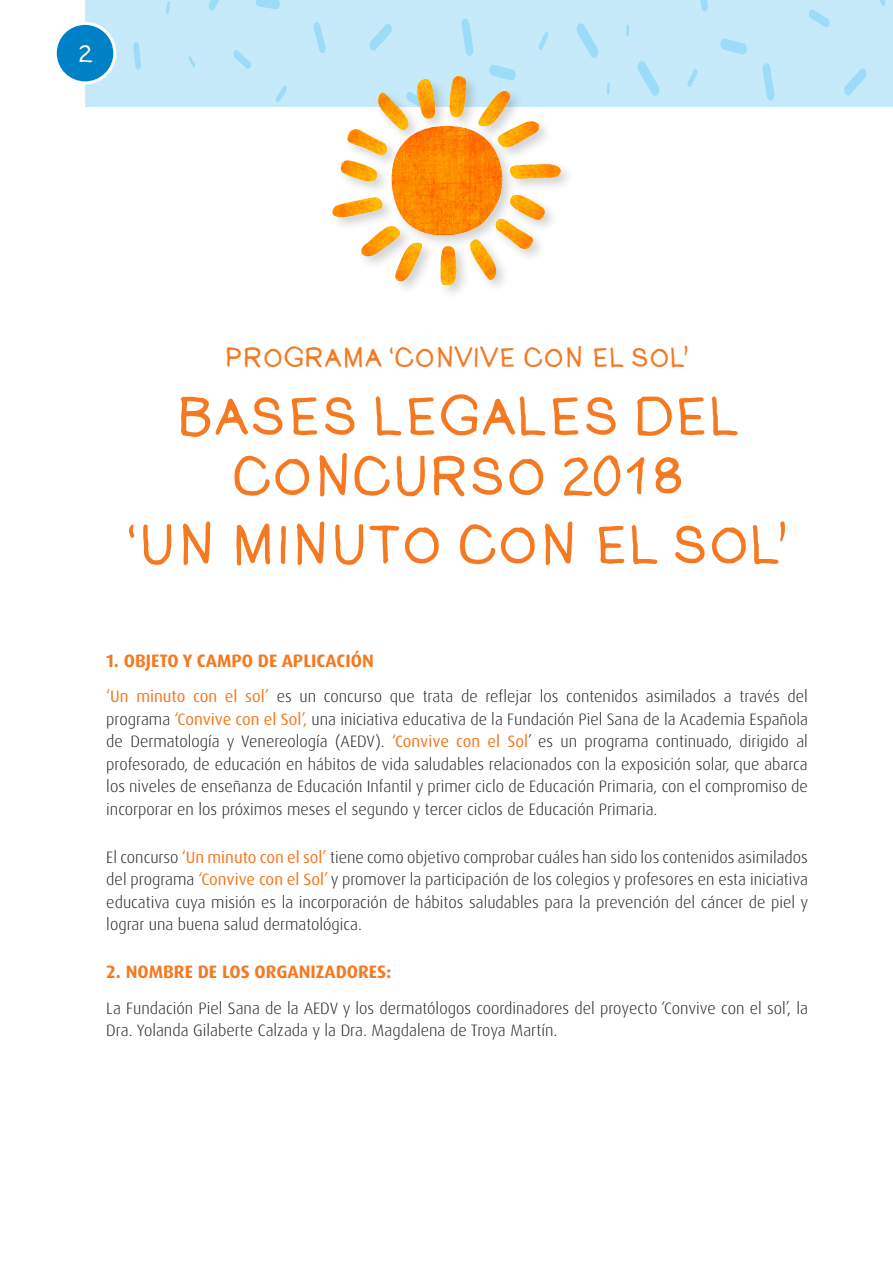
<style>
.page{position:relative;width:893px;height:1263px;background:#fff}
.page>*{position:absolute;margin:0;border:0;box-sizing:border-box;transform-origin:0 0}
.titulo_capitulo{font:54px/60px "Anke Sans";color:#f47921;text-align:center}
.titulo_capitulo-2{font:27px "Anke Sans";color:#f47921}
.nº_pag{font:24px "Anke Sans";color:#fff}
.nivel_2{font:700 18px "Dax Pro";color:#f47921}
.txt_corrido{font:300 16.5px/22.5px "Dax Pro";color:#231f20;text-align:justify}
.s1{font-weight:400;color:#f47921}
</style>
<div class="page">
<div style="left:85px;top:0;width:808px;height:106px;background:#c6eafa"></div>
<svg style="left:188px;top:56px;width:7px;height:11px"></svg>
<svg style="left:538px;top:32px;width:11px;height:18px"></svg>
<svg style="left:208px;top:0;width:11px;height:11px"></svg>
<svg style="left:276px;top:86px;width:11px;height:17px"></svg>
<svg style="left:256px;top:0;width:24px;height:9px"></svg>
<svg style="left:133px;top:42px;width:8px;height:28px"></svg>
<svg style="left:233px;top:50px;width:18px;height:19px"></svg>
<svg style="left:576px;top:23px;width:23px;height:35px"></svg>
<svg style="left:461px;top:18px;width:13px;height:38px"></svg>
<svg style="left:313px;top:22px;width:13px;height:31px"></svg>
<svg style="left:607px;top:83px;width:3px;height:12px"></svg>
<svg style="left:369px;top:23px;width:23px;height:28px"></svg>
<svg style="left:166px;top:1px;width:4px;height:13px"></svg>
<svg style="left:489px;top:64px;width:27px;height:10px"></svg>
<svg style="left:687px;top:69px;width:11px;height:18px"></svg>
<svg style="left:879px;top:0;width:7px;height:6px"></svg>
<svg style="left:637px;top:61px;width:23px;height:35px"></svg>
<svg style="left:762px;top:63px;width:13px;height:38px"></svg>
<svg style="left:626px;top:24px;width:3px;height:12px"></svg>
<svg style="left:700px;top:0;width:8px;height:12px"></svg>
<svg style="left:809px;top:9px;width:21px;height:18px"></svg>
<svg style="left:844px;top:68px;width:23px;height:28px"></svg>
<svg style="left:720px;top:38px;width:27px;height:17px"></svg>
<div style="left:55px;top:23px;width:60px;height:60px;background:#0080c5;border-radius:50%"></div>
<div style="left:54px;top:22px;width:62px;height:62px;border:3px solid #fff;border-radius:50%"></div>
<div style="left:330px;top:74px;width:245px;height:226px;background:#231f20;opacity:.2"></div>
<img style="left:332px;top:77px;width:229px;height:208px">
<p class="nº_pag" style="left:79px;top:38px;width:15px">2</p>
<p class="titulo_capitulo-2" style="left:225px;top:340px;width:466px">PROGRAMA ‘CONVIVE CON EL SOL’</p>
<p class="titulo_capitulo" style="left:177px;top:385px;width:563px">BASES LEGALES DEL<br>CONCURSO 2018</p>
<p class="titulo_capitulo" style="left:126px;top:514px;width:665px">‘UN MINUTO CON EL SOL’</p>
<p class="nivel_2" style="left:106px;top:649px;width:269px">1. OBJETO Y CAMPO DE APLICACIÓN</p>
<p class="txt_corrido" style="left:106px;top:685px;width:703px"><span class="s1">‘Un minuto con el sol’</span> es un concurso que trata de reflejar los contenidos asimilados a través del programa <span class="s1">‘Convive con el Sol’,</span> una iniciativa educativa de la Fundación Piel Sana de la Academia Española de Dermatología y Venereología (AEDV). <span class="s1">‘Convive con el Sol</span>’ es un programa continuado, dirigido al profesorado, de educación en hábitos de vida saludables relacionados con la exposición solar, que abarca los niveles de enseñanza de Educación Infantil y primer ciclo de Educación Primaria, con el compromiso de incorporar en los próximos meses el segundo y tercer ciclos de Educación Primaria.</p>
<p class="txt_corrido" style="left:106px;top:846px;width:703px">El concurso <span class="s1">‘Un minuto con el sol’</span> tiene como objetivo comprobar cuáles han sido los contenidos asimilados del programa <span class="s1">‘Convive con el Sol’</span> y promover la participación de los colegios y profesores en esta iniciativa educativa cuya misión es la incorporación de hábitos saludables para la prevención del cáncer de piel y lograr una buena salud dermatológica.</p>
<p class="nivel_2" style="left:106px;top:960px;width:287px">2. NOMBRE DE LOS ORGANIZADORES:</p>
<p class="txt_corrido" style="left:106px;top:997px;width:703px">La Fundación Piel Sana de la AEDV y los dermatólogos coordinadores del proyecto ‘Convive con el sol’, la<br>Dra. Yolanda Gilaberte Calzada y la Dra. Magdalena de Troya Martín.</p>
</div>
